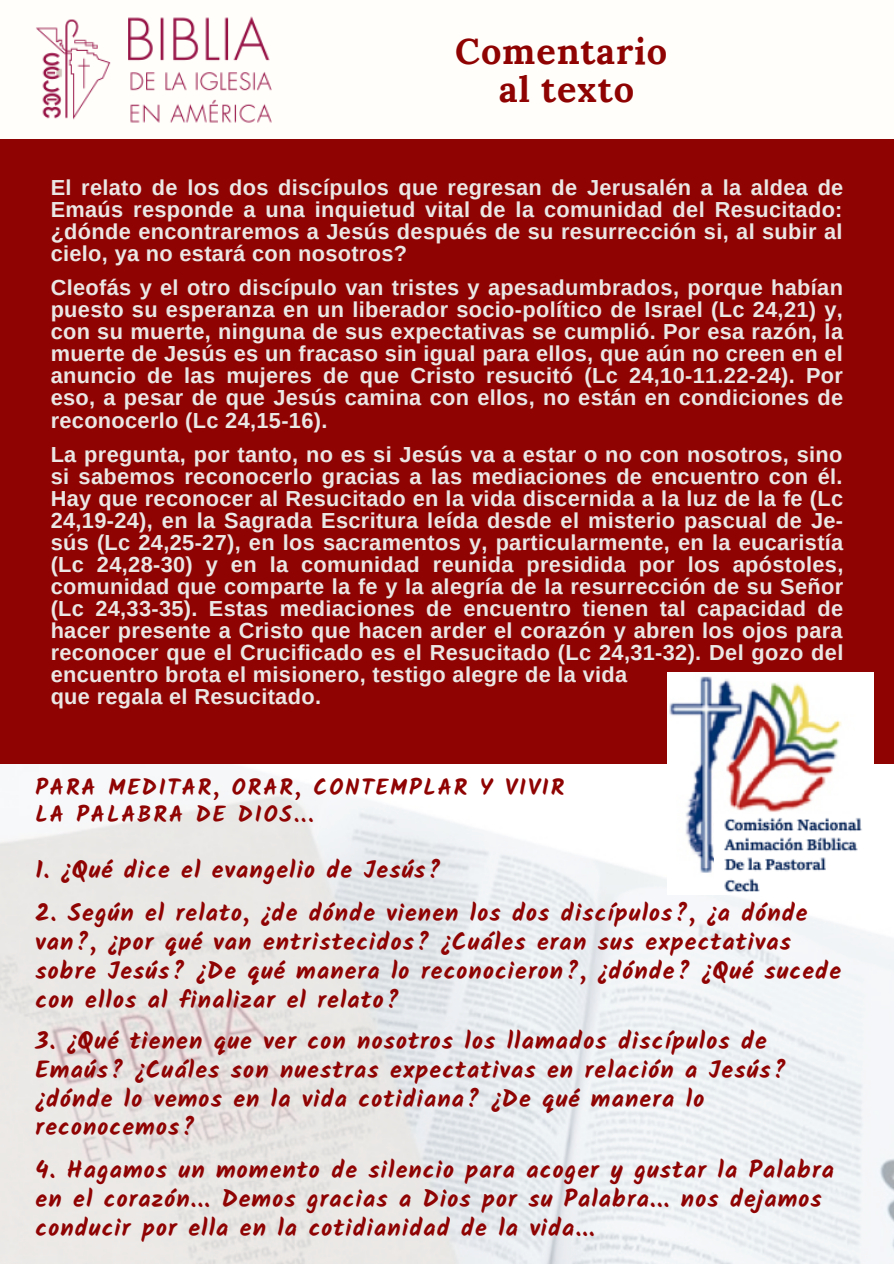
<style>
.page{position:relative;width:894px;height:1264px;background:#fff}
.page>*{position:absolute;margin:0;border:0;box-sizing:border-box;transform-origin:0 0}
.t1{font:700 36px "Lora";letter-spacing:.025em;color:#8f0303}
.t2{font:700 24px/29px "Kalam";letter-spacing:.045em;color:#8f0303}
.t3{font:700 22.5px "Kalam";letter-spacing:.085em;color:#8f0303}
.t4{font:700 21.75px/22px "Arimo";letter-spacing:.015em;color:#eae7e5;text-align:justify}
</style>
<div class="page">
<div style="left:0;top:0;width:893px;height:1263px;background:#fffefa"></div>
<img style="left:0;top:763px;width:893px;height:500px">
<div style="left:0;top:139px;width:893px;height:624px;background:#8f0303"></div>
<img style="left:36px;top:16px;width:236px;height:107px">
<img style="left:667px;top:673px;width:206px;height:221px">
<img style="left:714px;top:809px;width:159px;height:85px">
<p class="t1" style="left:455px;top:27px;width:213px">Comentario</p>
<p class="t1" style="left:498px;top:66px;width:137px">al texto</p>
<p class="t4" style="left:51px;top:177px;width:794px">El relato de los dos discípulos que regresan de Jerusalén a la aldea de Emaús responde a una inquietud vital de la comunidad del Resucitado: ¿dónde encontraremos a Jesús después de su resurrección si, al subir al cielo, ya no estará con nosotros?</p>
<p class="t4" style="left:51px;top:277px;width:793px">Cleofás y el otro discípulo van tristes y apesadumbrados, porque habían puesto su esperanza en un liberador socio-político de Israel (Lc 24,21) y, con su muerte, ninguna de sus expectativas se cumplió. Por esa razón, la muerte de Jesús es un fracaso sin igual para ellos, que aún no creen en el anuncio de las mujeres de que Cristo resucitó (Lc 24,10-11.22-24). Por eso, a pesar de que Jesús camina con ellos, no están en condiciones de reconocerlo (Lc 24,15-16).</p>
<p class="t4" style="left:51px;top:443px;width:794px">La pregunta, por tanto, no es si Jesús va a estar o no con nosotros, sino si sabemos reconocerlo gracias a las mediaciones de encuentro con él.<br>Hay que reconocer al Resucitado en la vida discernida a la luz de la fe (Lc 24,19-24), en la Sagrada Escritura leída desde el misterio pascual de Je&shy;sús (Lc 24,25-27), en los sacramentos y, particularmente, en la eucaristía (Lc 24,28-30) y en la comunidad reunida presidida por los apóstoles, comunidad que comparte la fe y la alegría de la resurrección de su Señor (Lc 24,33-35). Estas mediaciones de encuentro tienen tal capacidad de hacer presente a Cristo que hacen arder el corazón y abren los ojos para reconocer que el Crucificado es el Resucitado (Lc 24,31-32). Del gozo del encuentro brota el misionero, testigo alegre de la vida</p>
<p class="t4" style="left:51px;top:685px;width:272px">que regala el Resucitado.</p>
<p class="t3" style="left:36px;top:773px;width:530px">PARA MEDITAR, ORAR, CONTEMPLAR Y VIVIR</p>
<p class="t3" style="left:36px;top:800px;width:280px">LA PALABRA DE DIOS...</p>
<p class="t2" style="left:36px;top:855px;width:407px">1. ¿Qué dice el evangelio de Jesús?</p>
<p class="t2" style="left:36px;top:898px;width:806px">2. Según el relato, ¿de dónde vienen los dos discípulos?, ¿a dónde van?, ¿por qué van entristecidos? ¿Cuáles eran sus expectativas sobre Jesús? ¿De qué manera lo reconocieron?, ¿dónde? ¿Qué sucede con ellos al finalizar el relato?</p>
<p class="t2" style="left:36px;top:1025px;width:752px">3. ¿Qué tienen que ver con nosotros los llamados discípulos de Emaús? ¿Cuáles son nuestras expectativas en relación a Jesús? ¿dónde lo vemos en la vida cotidiana? ¿De qué manera lo reconocemos?</p>
<p class="t2" style="left:36px;top:1155px;width:799px">4. Hagamos un momento de silencio para acoger y gustar la Palabra en el corazón... Demos gracias a Dios por su Palabra... nos dejamos conducir por ella en la cotidianidad de la vida...</p>
</div>
